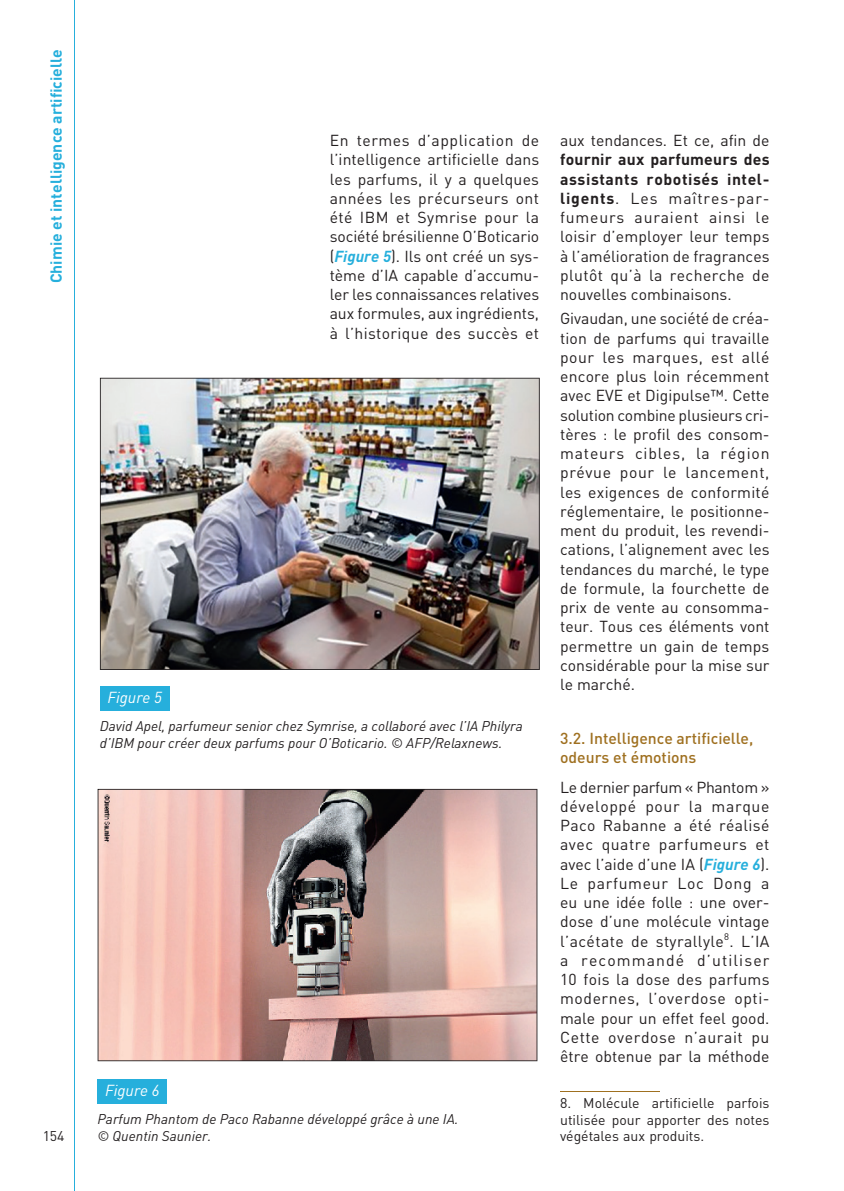
<style>
.page{position:relative;width:844px;height:1191px;background:#fff}
.page>*{position:absolute;margin:0;border:0;box-sizing:border-box;transform-origin:0 0}
.t1{font:15.75px/19.2px "DINOT";color:#231f20;text-align:justify}
.t2{font:500 15.75px/19.2px "DINOT";color:#9f7020}
.t3{font:700 15.75px "DINOT";color:#26afdc}
.t4{font:italic 15.75px "DINOT";color:#fff}
.t5{font:italic 14px/16.8px "DINOT";color:#231f20}
.t6{font:14px/16.6px "DINOT";color:#231f20;text-align:justify}
.s1{font-weight:700;font-style:italic;color:#26afdc}
.s2{font-weight:700}
</style>
<div class="page">
<hr style="left:74px;top:0;width:1px;height:1191px;background:#26afdc">
<hr style="left:560px;top:1091px;width:99px;height:1px;background:#9f7020">
<div style="left:100px;top:686px;width:69px;height:24px;background:#26afdc"></div>
<div style="left:98px;top:1079px;width:69px;height:24px;background:#26afdc"></div>
<img style="left:100px;top:378px;width:439px;height:292px">
<svg style="left:98px;top:789px;width:439px;height:272px;background:#c6a39c"></svg>
<p class="t3" style="left:46px;top:283px;width:235px;rotate:-90deg">Chimie et intelligence artificielle</p>
<p class="t6" style="left:43px;top:1127px;width:23px">154</p>
<p class="t1" style="left:329px;top:130px;width:211px">En termes d’application de l’intelligence artificielle dans les parfums, il y a quelques années les précurseurs ont été IBM et Symrise pour la société brésilienne O’Boticario (<span class="s1">Figure 5</span>). Ils ont créé un sys&shy;tème d’IA capable d’accumu&shy;ler les connaissances relatives aux formules, aux ingrédients, à l’historique des succès et</p>
<p class="t4" style="left:107px;top:688px;width:56px">Figure 5</p>
<p class="t5" style="left:100px;top:717px;width:424px">David Apel, parfumeur senior chez Symrise, a collaboré avec l’IA Philyra d’IBM pour créer deux parfums pour O’Boticario. © AFP/Relaxnews.</p>
<p class="t4" style="left:105px;top:1080px;width:56px">Figure 6</p>
<p class="t5" style="left:98px;top:1110px;width:362px">Parfum Phantom de Paco Rabanne développé grâce à une IA. © Quentin Saunier.</p>
<p class="t1" style="left:560px;top:130px;width:211px">aux tendances. Et ce, afin de</p>
<p class="t1" style="left:560px;top:150px;width:211px"><span class="s2">fournir aux parfumeurs des assistants robotisés intel&shy;ligents</span>. Les maîtres-par&shy;fumeurs auraient ainsi le loisir d’employer leur temps à l’amélioration de fragrances plutôt qu’à la recherche de nouvelles combinaisons.</p>
<p class="t1" style="left:560px;top:309px;width:211px">Givaudan, une société de créa&shy;tion de parfums qui travaille pour les marques, est allé encore plus loin récemment avec EVE et Digipulse™. Cette solution combine plusieurs cri&shy;tères : le profil des consom&shy;mateurs cibles, la région prévue pour le lancement, les exigences de conformité réglementaire, le positionne&shy;ment du produit, les revendi&shy;cations, l’alignement avec les tendances du marché, le type de formule, la fourchette de prix de vente au consomma&shy;teur. Tous ces éléments vont permettre un gain de temps considérable pour la mise sur le marché.</p>
<p class="t2" style="left:560px;top:728px;width:195px">3.2. Intelligence artificielle, odeurs et émotions</p>
<p class="t1" style="left:560px;top:777px;width:211px">Le dernier parfum « Phantom » développé pour la marque Paco Rabanne a été réalisé avec quatre parfumeurs et avec l’aide d’une IA (<span class="s1">Figure 6</span>).<br>Le parfumeur Loc Dong a eu une idée folle : une over&shy;dose d’une molécule vintage l’acétate de styrallyle<sup>8</sup>. L’IA a recommandé d’utiliser 10 fois la dose des parfums modernes, l’overdose opti&shy;male pour un effet feel good.<br>Cette overdose n’aurait pu être obtenue par la méthode</p>
<p class="t6" style="left:560px;top:1094px;width:211px">8. Molécule artificielle parfois utilisée pour apporter des notes végétales aux produits.</p>
</div>
